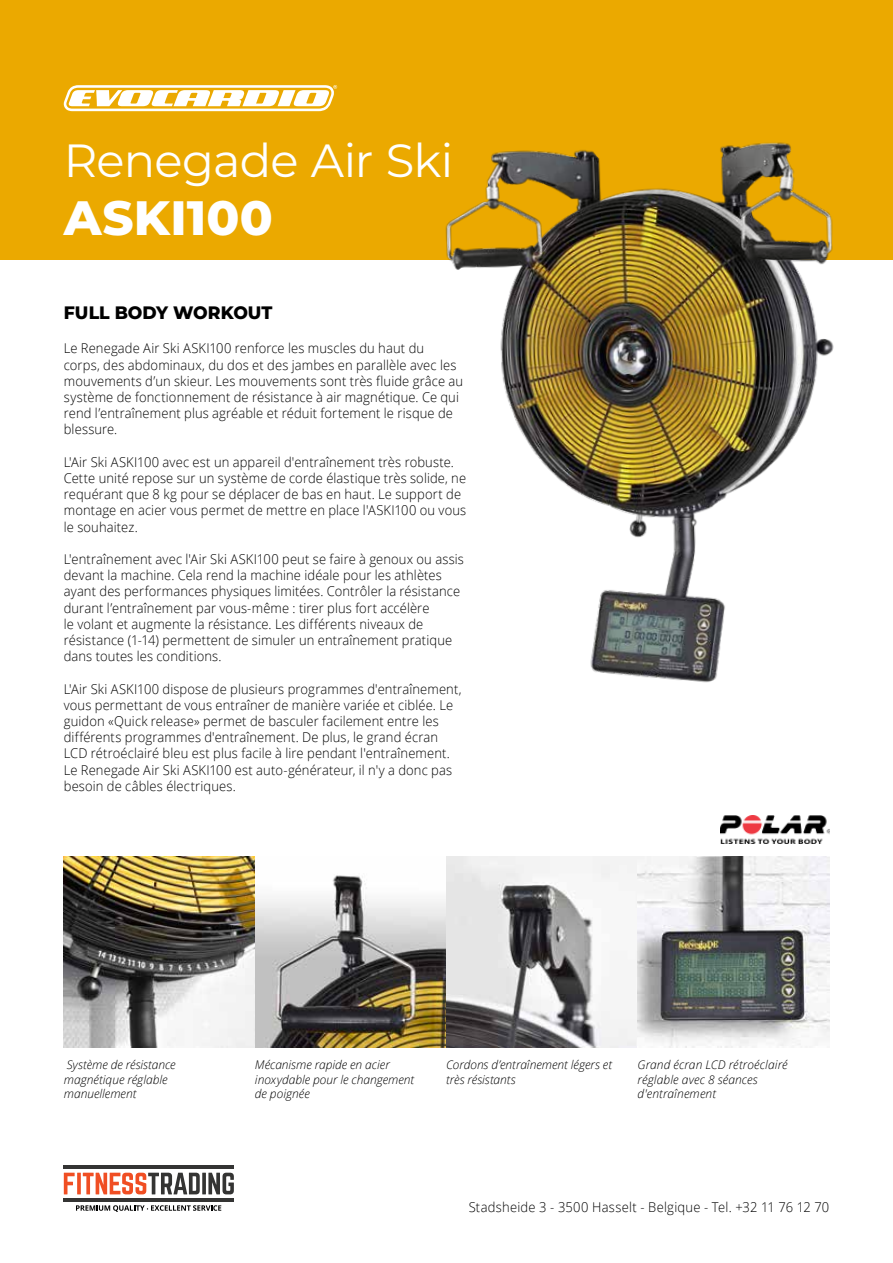
<style>
.page{position:relative;width:893px;height:1263px;background:#fff}
.page>*{position:absolute;margin:0;border:0;box-sizing:border-box;transform-origin:0 0}
.t1{font:800 48.15px "Montserrat";letter-spacing:.005em;color:#fff}
.t2{font:46.5px "Montserrat";letter-spacing:-.015em;color:#fff}
.t3{font:800 18px "Montserrat";color:#000;scale:.96 1}
.t4{font:300 13.5px/16.2px "Open Sans";letter-spacing:.01em;color:#000;scale:.96 1}
.t5{font:italic 300 12px/14.4px "Open Sans";color:#000}
</style>
<div class="page">
<div style="left:0;top:0;width:893px;height:259px;background:#eba900"></div>
<img style="left:439px;top:142px;width:405px;height:541px">
<svg style="left:64px;top:1173px;width:11px;height:21px"></svg>
<svg style="left:77px;top:1173px;width:4px;height:21px"></svg>
<svg style="left:83px;top:1173px;width:117px;height:21px"></svg>
<svg style="left:202px;top:1173px;width:4px;height:21px"></svg>
<svg style="left:208px;top:1173px;width:26px;height:21px"></svg>
<hr style="left:64px;top:1165px;width:170px;height:4px;background:#343433">
<hr style="left:64px;top:1198px;width:170px;height:4px;background:#343433">
<svg style="left:76px;top:1205px;width:145px;height:7px"></svg>
<svg style="left:64px;top:85px;width:273px;height:26px"></svg>
<img style="left:720px;top:815px;width:109px;height:28px">
<img style="left:64px;top:856px;width:765px;height:191px">
<h2 class="t2" style="left:64px;top:129px;width:391px">Renegade Air Ski</h2>
<h1 class="t1" style="left:64px;top:182px;width:210px">ASKI100</h1>
<h3 class="t3" style="left:64px;top:300px;width:219px">FULL BODY WORKOUT</h3>
<p class="t4" style="left:64px;top:340px;width:418px">Le Renegade Air Ski ASKI100 renforce les muscles du haut du corps, des abdominaux, du dos et des jambes en parallèle avec les mouvements d’un skieur. Les mouvements sont très fluide grâce au système de fonctionnement de résistance à air magnétique. Ce qui rend l’entraînement plus agréable et réduit fortement le risque de blessure.</p>
<p class="t4" style="left:64px;top:453px;width:421px">L'Air Ski ASKI100 avec est un appareil d'entraînement très robuste.<br>Cette unité repose sur un système de corde élastique très solide, ne requérant que 8 kg pour se déplacer de bas en haut. Le support de montage en acier vous permet de mettre en place l'ASKI100 ou vous le souhaitez.</p>
<p class="t4" style="left:64px;top:551px;width:418px">L'entraînement avec l'Air Ski ASKI100 peut se faire à genoux ou assis devant la machine. Cela rend la machine idéale pour les athlètes ayant des performances physiques limitées. Contrôler la résistance durant l’entraînement par vous-même : tirer plus fort accélère<br>le volant et augmente la résistance. Les différents niveaux de résistance (1-14) permettent de simuler un entraînement pratique dans toutes les conditions.</p>
<p class="t4" style="left:64px;top:680px;width:416px">L'Air Ski ASKI100 dispose de plusieurs programmes d'entraînement, vous permettant de vous entraîner de manière variée et ciblée. Le guidon «Quick release» permet de basculer facilement entre les différents programmes d'entraînement. De plus, le grand écran LCD rétroéclairé bleu est plus facile à lire pendant l'entraînement.<br>Le Renegade Air Ski ASKI100 est auto-générateur, il n'y a donc pas besoin de câbles électriques.</p>
<p class="t5" style="left:64px;top:1057px;width:113px">Système de résistance magnétique réglable manuellement</p>
<p class="t5" style="left:255px;top:1057px;width:161px">Mécanisme rapide en acier inoxydable pour le changement de poignée</p>
<p class="t5" style="left:446px;top:1057px;width:167px">Cordons d’entraînement légers et très résistants</p>
<p class="t5" style="left:638px;top:1057px;width:151px">Grand écran LCD rétroéclairé réglable avec 8 séances d'entraînement</p>
<p class="t4" style="left:469px;top:1198px;width:377px">Stadsheide 3 - 3500 Hasselt - Belgique - Tel. +32 11 76 12 70</p>
</div>
